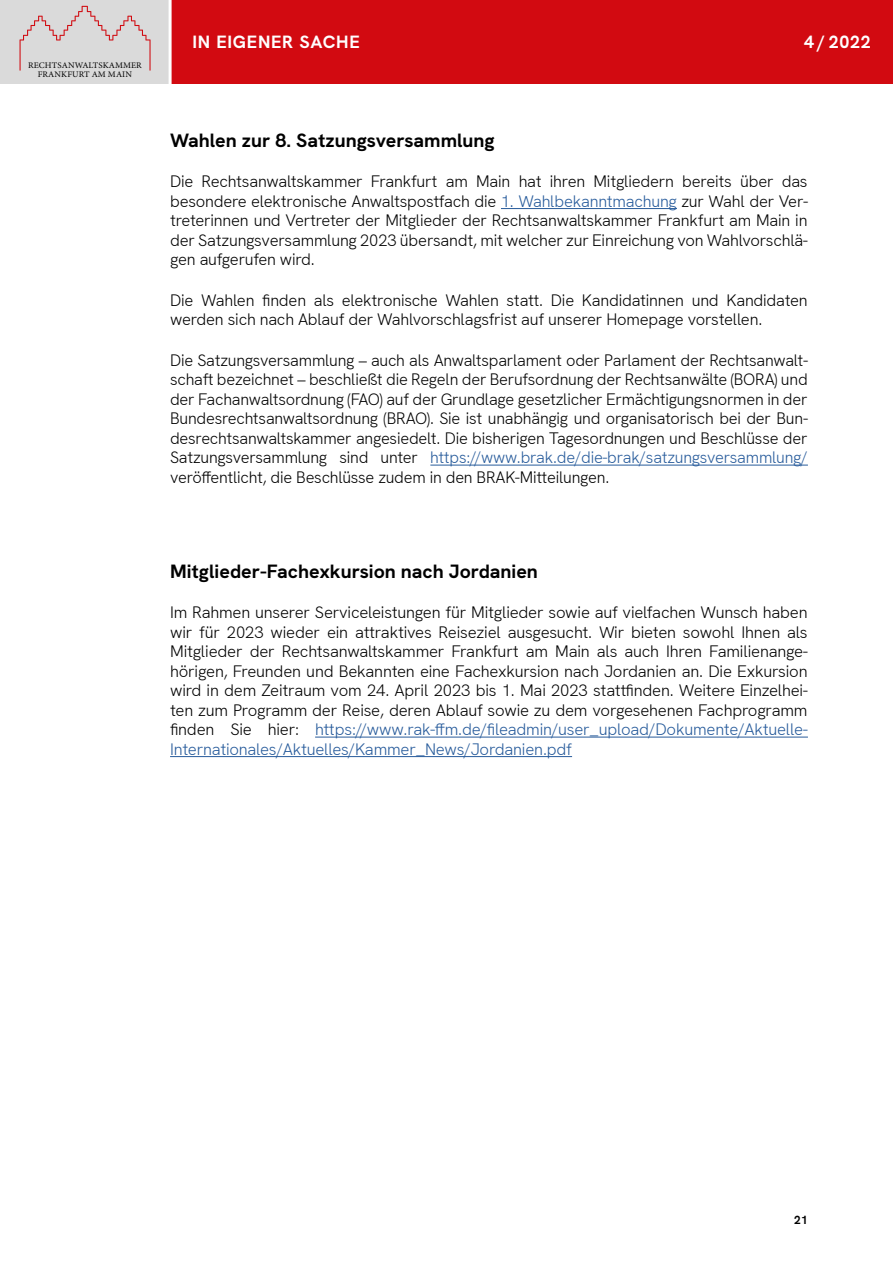
<style>
.page{position:relative;width:893px;height:1263px;background:#fff}
.page>*{position:absolute;margin:0;border:0;box-sizing:border-box;transform-origin:0 0}
.t1{font:700 19.5px "HK Grotesk";color:#000}
.t2{font:700 18px "HK Grotesk";letter-spacing:.04em;color:#fff}
.t3{font:300 16.5px/19.5px "HK Grotesk";letter-spacing:-.015em;color:#000;text-align:justify}
.t4{font:700 12px "HK Grotesk";color:#000}
.t5{font:8.55px/8.6px "Minion Pro";letter-spacing:.01em;color:#000;text-align:center;scale:1.04 1}
.s1{color:#275b9b}
</style>
<div class="page">
<div style="left:170px;top:0;width:723px;height:84px;background:#d20a11"></div>
<div style="left:0;top:0;width:170px;height:84px;background:#dadada"></div>
<svg style="left:20px;top:6px;width:131px;height:65px"></svg>
<hr style="left:169px;top:0;width:3px;height:85px;background:#fff">
<hr style="left:501px;top:208px;width:176px;height:1px;background:#275b9b">
<hr style="left:430px;top:465px;width:378px;height:1px;background:#275b9b">
<hr style="left:315px;top:737px;width:493px;height:1px;background:#275b9b">
<hr style="left:170px;top:756px;width:402px;height:1px;background:#275b9b">
<p class="t5" style="left:28px;top:61px;width:111px">RECHTSANWALTSKAMMER<br>FRANKFURT AM MAIN</p>
<p class="t2" style="left:192px;top:30px;width:169px">IN EIGENER SACHE</p>
<p class="t2" style="left:804px;top:30px;width:68px">4 / 2022</p>
<p class="t1" style="left:170px;top:127px;width:326px">Wahlen zur 8. Satzungsversammlung</p>
<p class="t3" style="left:170px;top:171px;width:639px">Die Rechtsanwaltskammer Frankfurt am Main hat ihren Mitgliedern bereits über das besondere elektronische Anwaltspostfach die <span class="s1">1. Wahlbekanntmachung</span> zur Wahl der Ver&shy;treterinnen und Vertreter der Mitglieder der Rechtsanwaltskammer Frankfurt am Main in der Satzungsversammlung 2023 übersandt, mit welcher zur Einreichung von Wahlvorschlä&shy;gen aufgerufen wird.</p>
<p class="t3" style="left:170px;top:290px;width:639px">Die Wahlen finden als elektronische Wahlen statt. Die Kandidatinnen und Kandidaten werden sich nach Ablauf der Wahlvorschlagsfrist auf unserer Homepage vorstellen.</p>
<p class="t3" style="left:170px;top:350px;width:639px">Die Satzungsversammlung – auch als Anwaltsparlament oder Parlament der Rechtsanwalt&shy;schaft bezeichnet – beschließt die Regeln der Berufsordnung der Rechtsanwälte (BORA) und der Fachanwaltsordnung (FAO) auf der Grundlage gesetzlicher Ermächtigungsnormen in der Bundesrechtsanwaltsordnung (BRAO). Sie ist unabhängig und organisatorisch bei der Bun&shy;desrechtsanwaltskammer angesiedelt. Die bisherigen Tagesordnungen und Beschlüsse der Satzungsversammlung sind unter <span class="s1">https://www.brak.de/die-brak/satzungsversammlung/ </span>veröffentlicht, die Beschlüsse zudem in den BRAK-Mitteilungen.</p>
<p class="t1" style="left:170px;top:558px;width:369px">Mitglieder-Fachexkursion nach Jordanien</p>
<p class="t3" style="left:170px;top:602px;width:639px">Im Rahmen unserer Serviceleistungen für Mitglieder sowie auf vielfachen Wunsch haben wir für 2023 wieder ein attraktives Reiseziel ausgesucht. Wir bieten sowohl Ihnen als Mitglieder der Rechtsanwaltskammer Frankfurt am Main als auch Ihren Familienange&shy;hörigen, Freunden und Bekannten eine Fachexkursion nach Jordanien an. Die Exkursion wird in dem Zeitraum vom 24. April 2023 bis 1. Mai 2023 stattfinden. Weitere Einzelhei&shy;ten zum Programm der Reise, deren Ablauf sowie zu dem vorgesehenen Fachprogramm finden Sie hier: <span class="s1">https://www.rak-ffm.de/fileadmin/user_upload/Dokumente/Aktuelle-Internationales/Aktuelles/Kammer_News/Jordanien.pdf</span></p>
<p class="t4" style="left:794px;top:1212px;width:15px">21</p>
</div>
